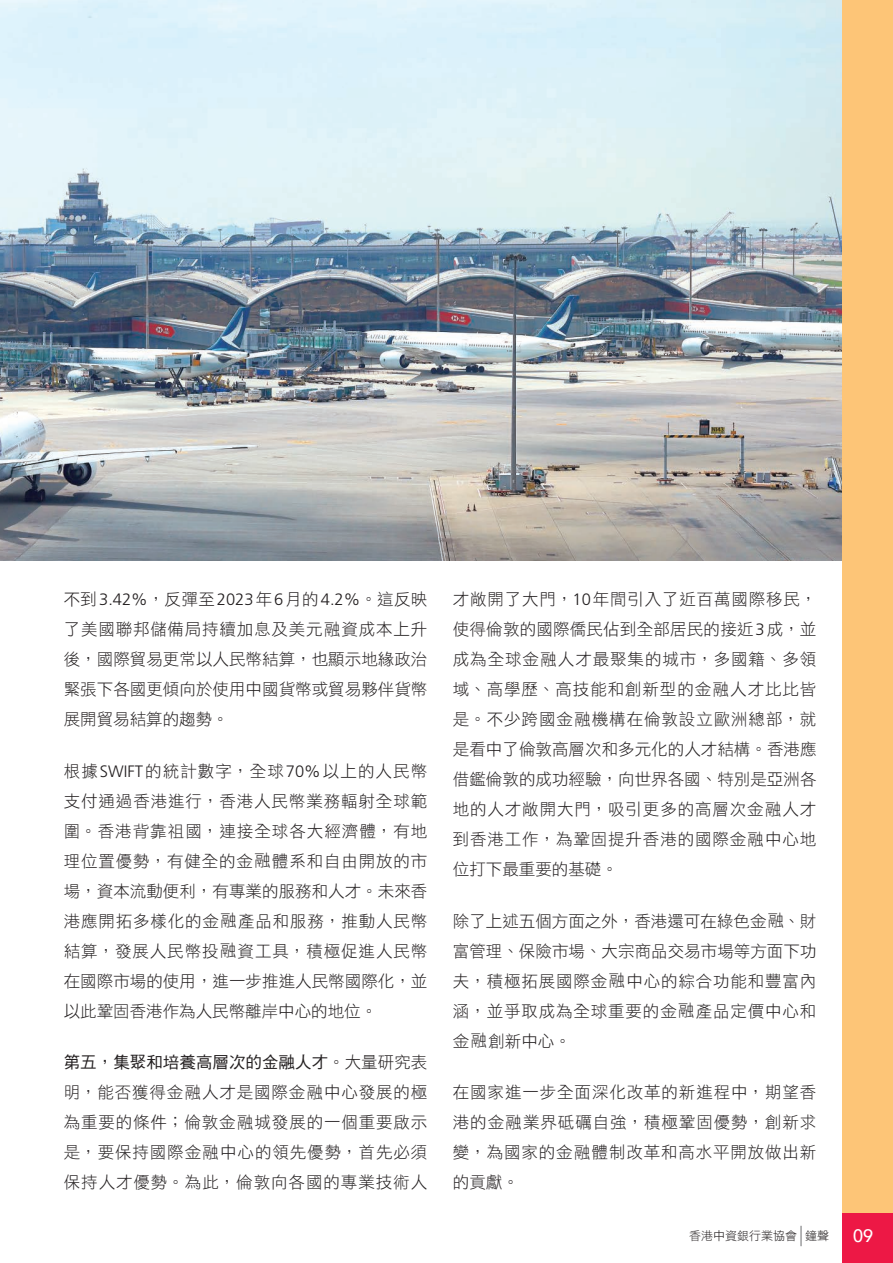
<style>
.page{position:relative;width:893px;height:1263px;background:#fff}
.page>*{position:absolute;margin:0;border:0;box-sizing:border-box;transform-origin:0 0}
.t1{font:500 18px "Avenir";color:#fff}
.a_text{font:16.5px/30px "DF Hei HK W3";letter-spacing:.05em;color:#231f20;text-align:justify}
.t2{font:12px "DF Li Hei HK W3";color:#231f20}
.s1{font-family:"Frutiger LT Std";font-weight:300}
.s2{font-family:"bank fs 3"}
.s3{font-family:"DF Hei HK W5"}
</style>
<div class="page">
<img style="left:0;top:0;width:842px;height:560px">
<div style="left:842px;top:0;width:51px;height:1263px;background:#fdc577"></div>
<div style="left:842px;top:1213px;width:51px;height:50px;background:#ed1845"></div>
<svg style="left:801px;top:1226px;width:1px;height:20px"></svg>
<p class="a_text" style="left:64px;top:584px;width:365px">不到<span class="s1">3.42%</span>，反彈至<span class="s1">2023</span>年<span class="s1">6</span>月的<span class="s1">4.2%</span>。這反映了美國聯邦儲備局持續加息及美元<span class="s2">A</span>資成本上升後，國際貿易更常以人民幣結算，也顯示地緣政治緊張下各國更傾向於使用中國貨幣或貿易夥伴貨幣展開貿易結算的趨勢。</p>
<p class="a_text" style="left:64px;top:755px;width:365px">根據<span class="s1">SWIFT</span>的統計數字，全球<span class="s1">70%</span>以上的人民幣支付通過香港進行，香港人民幣業務輻射全球範圍。香港背靠祖國，連接全球各大經濟體，有地理位置優勢，有健全的金<span class="s2">A</span>體系和自由開放的市場，資本流動便利，有專業的服務和人才。未來香港應開拓多樣化的金<span class="s2">A</span>產品和服務，推動人民幣結算，發展人民幣投<span class="s2">A</span>資工具，積極促進人民幣在國際市場的使用，進一步推進人民幣國際化，並以此鞏固香港作為人民幣離岸中心的地位。</p>
<p class="a_text" style="left:64px;top:1047px;width:365px"><span class="s3">第五，集聚和培養高層次的金融人才</span>。大量研究表明，能否獲得金<span class="s2">A</span>人才是國際金<span class="s2">A</span>中心發展的極為重要的條件；倫敦金<span class="s2">A</span>城發展的一個重要啟示是，要保持國際金<span class="s2">A</span>中心的領先優勢，首先必須保持人才優勢。為此，倫敦向各國的專業技術人</p>
<p class="a_text" style="left:453px;top:584px;width:365px">才敞開了大門，<span class="s1">10</span>年間引入了近百萬國際移民，使得倫敦的國際僑民佔到全部居民的接近<span class="s1">3</span>成，並成為全球金<span class="s2">A</span>人才最聚集的城市，多國籍、多領域、高學歷、高技能和創新型的金<span class="s2">A</span>人才比比皆是。不少跨國金<span class="s2">A</span>機構在倫敦設立歐洲總部，就是看中了倫敦高層次和多元化的人才結構。香港應借鑑倫敦的成功經驗，向世界各國、特別是亞洲各地的人才敞開大門，吸引更多的高層次金<span class="s2">A</span>人才到香港工作，為鞏固提升香港的國際金<span class="s2">A</span>中心地位打下最重要的基礎。</p>
<p class="a_text" style="left:453px;top:905px;width:365px">除了上述五個方面之外，香港還可在綠色金<span class="s2">A</span>、財富管理、保險市場、大宗商品交易市場等方面下功夫，積極拓展國際金<span class="s2">A</span>中心的綜合功能和豐富內涵，並爭取成為全球重要的金<span class="s2">A</span>產品定價中心和金<span class="s2">A</span>創新中心。</p>
<p class="a_text" style="left:453px;top:1077px;width:365px">在國家進一步全面深化改革的新進程中，期望香港的金<span class="s2">A</span>業界砥礪自強，積極鞏固優勢，創新求變，為國家的金<span class="s2">A</span>體制改革和高水平開放做出新的貢獻。</p>
<p class="t2" style="left:689px;top:1229px;width:141px">香港中資銀行業協會 鐘聲</p>
<p class="t1" style="left:853px;top:1220px;width:22px">09</p>
</div>
